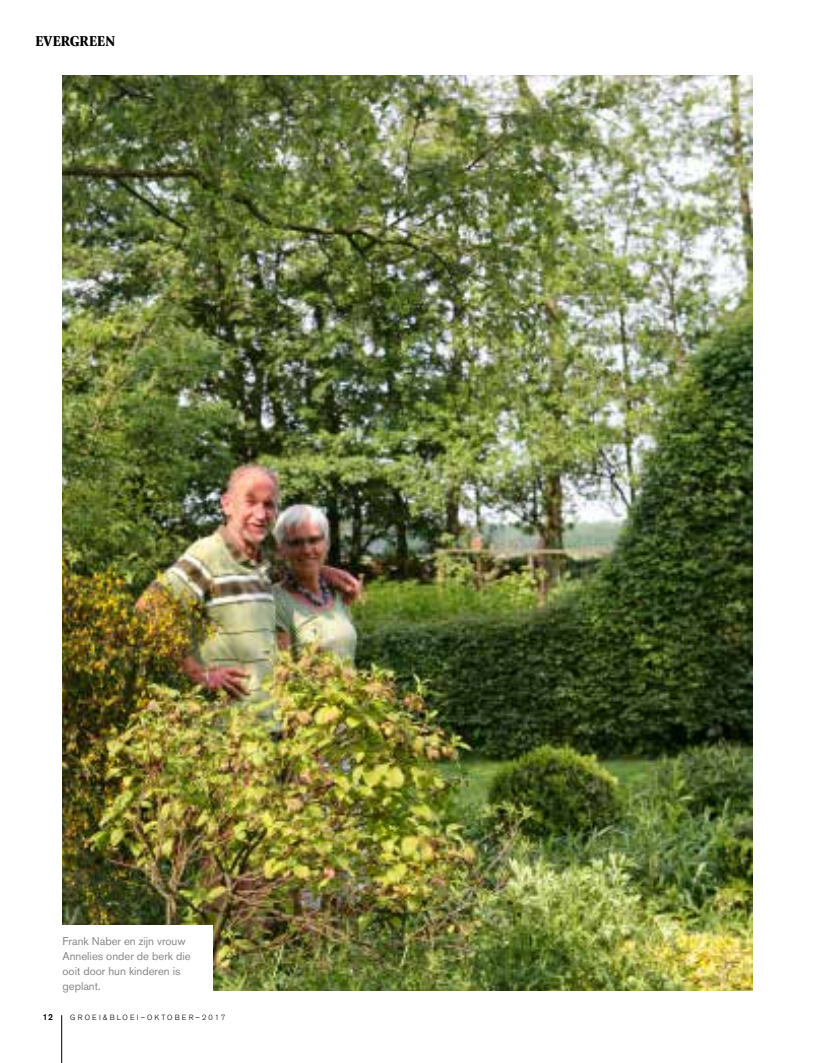
<style>
.page{position:relative;width:815px;height:1063px;background:#fff}
.page>*{position:absolute;margin:0;border:0;box-sizing:border-box;transform-origin:0 0}
.t1{font:900 15px "Giovanni Std";letter-spacing:.005em;color:#000;scale:.9 1}
.t2{font:11.25px/15px "Standard Grot ST";color:#878787}
.t3{font:500 8.75px "Standard Grot ST";color:#000}
.t4{font:300 7.5px "Standard Grot ST";letter-spacing:.29em;color:#000}
</style>
<div class="page">
<hr style="left:61px;top:1015px;width:1px;height:48px;background:#000">
<img style="left:62px;top:75px;width:691px;height:915px">
<div style="left:53px;top:926px;width:160px;height:68px;background:#fff"></div>
<h1 class="t1" style="left:35px;top:32px;width:90px">EVERGREEN</h1>
<p class="t2" style="left:63px;top:934px;width:130px">Frank Naber en zijn vrouw<br>Annelies onder de berk die ooit door hun kinderen is geplant.</p>
<p class="t3" style="left:43px;top:1012px;width:12px">12</p>
<p class="t4" style="left:70px;top:1013px;width:157px">GROEI&amp;BLOEI–OKTOBER–2017</p>
</div>
